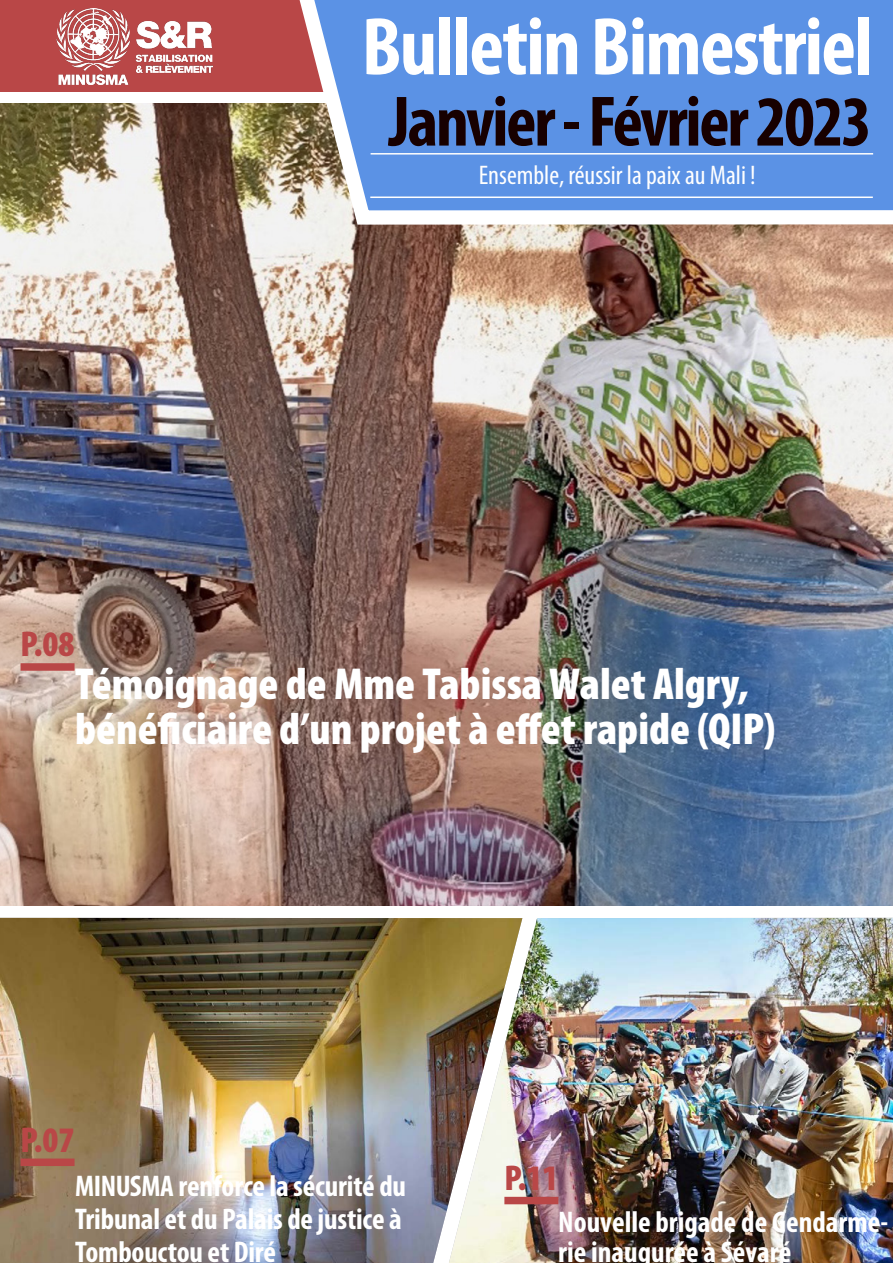
<style>
.page{position:relative;width:893px;height:1263px;background:#fff}
.page>*{position:absolute;margin:0;border:0;box-sizing:border-box;transform-origin:0 0}
.Newsletter{font:700 condensed 82.5px "Myriad Pro";letter-spacing:-.02em;color:#fff}
.Title_Place_Here{font:700 condensed 72px "Myriad Pro";letter-spacing:-.03em;color:#170000}
.Headline__Big{font:900 condensed 45px "Myriad Pro";color:#fff}
.Page{font:900 condensed 36px "Myriad Pro";color:#b94747}
.Headline__Small{font:700 condensed 30px/30px "Myriad Pro";letter-spacing:-.005em;color:#fff}
.t1{font:condensed 27px "Myriad Pro";color:#fff}
</style>
<div class="page">
<img style="left:0;top:104px;width:893px;height:802px">
<div style="left:0;top:0;width:370px;height:92px;background:#b94747"></div>
<svg style="left:285px;top:0;width:608px;height:232px;background:#709adc"></svg>
<hr style="left:371px;top:153px;width:502px;height:2px;background:#fff">
<hr style="left:370px;top:197px;width:503px;height:1px;background:#fff">
<img style="left:0;top:918px;width:449px;height:345px">
<img style="left:449px;top:918px;width:444px;height:345px">
<div style="left:21px;top:663px;width:54px;height:8px;background:#b94747"></div>
<div style="left:504px;top:1197px;width:54px;height:7px;background:#b94747"></div>
<div style="left:21px;top:1158px;width:54px;height:8px;background:#b94747"></div>
<img style="left:56px;top:9px;width:156px;height:76px">
<p class="Newsletter" style="left:362px;top:-5px;width:513px">Bulletin Bimestriel</p>
<p class="Title_Place_Here" style="left:389px;top:77px;width:485px">Janvier - Février 2023</p>
<p class="Page" style="left:21px;top:624px;width:55px">P.08</p>
<p class="t1" style="left:479px;top:159px;width:278px">Ensemble, réussir la paix au Mali !</p>
<p class="Headline__Big" style="left:75px;top:659px;width:675px">Témoignage de Mme Tabissa Walet Algry,</p>
<p class="Headline__Big" style="left:75px;top:704px;width:701px">bénéficiaire d’un projet à effet rapide (QIP)</p>
<p class="Page" style="left:21px;top:1120px;width:55px">P.07</p>
<p class="Headline__Small" style="left:75px;top:1170px;width:332px">MINUSMA renforce la sécurité du</p>
<p class="Page" style="left:504px;top:1158px;width:55px">P.11</p>
<p class="Headline__Small" style="left:75px;top:1202px;width:328px;line-height:33px">Tribunal et du Palais de justice à<br>Tombouctou et Diré</p>
<p class="Headline__Small" style="left:558px;top:1206px;width:331px">Nouvelle brigade de Gendarme&shy;rie inaugurée à Sévaré</p>
</div>
